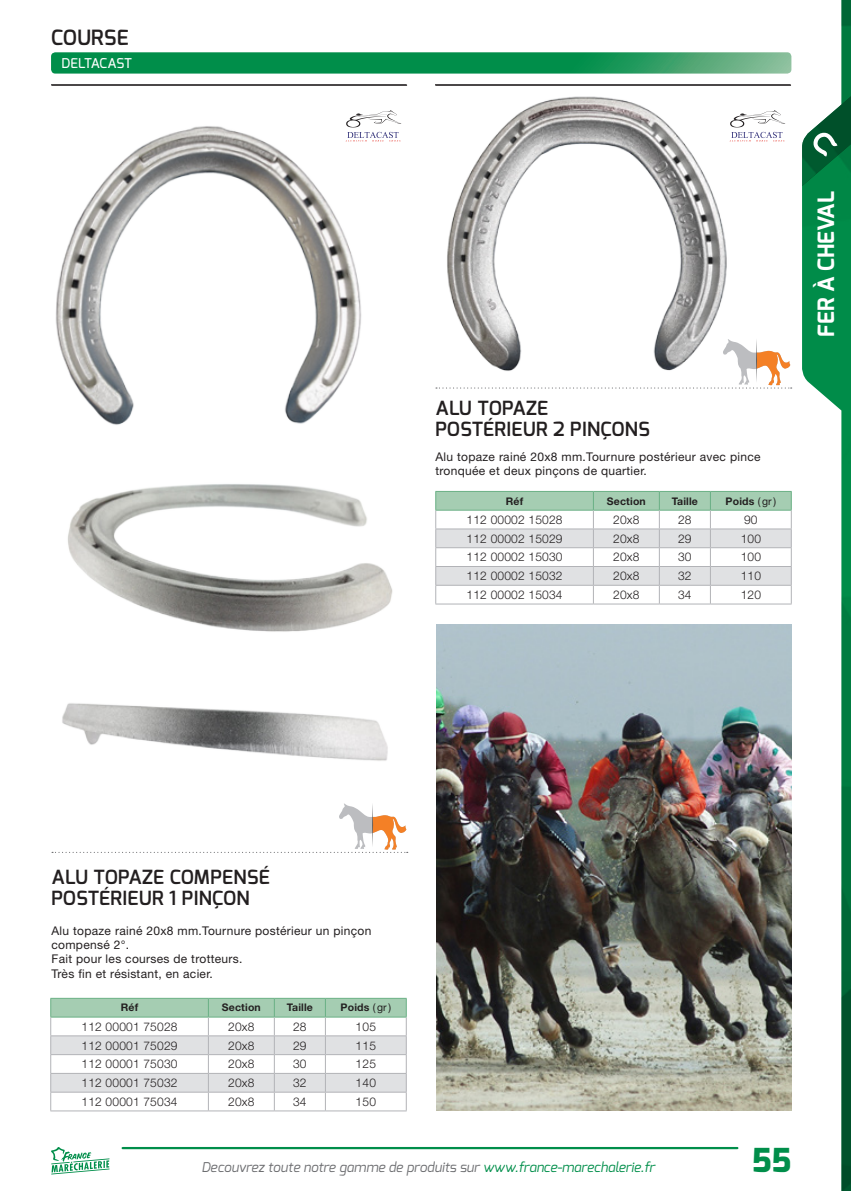
<style>
.page{position:relative;width:851px;height:1191px;background:#fff}
.page>*{position:absolute;margin:0;border:0;box-sizing:border-box;transform-origin:0 0}
.t1{font:800 33px "Exo";color:#008e4a}
.t2{font:700 22.5px "Exo";color:#fff}
.TitreCat{font:600 21px "Exo";letter-spacing:.01em;color:#231f20}
.NomArticle{font:600 19.5px/21px "Exo";letter-spacing:.015em;color:#231f20}
.t3{font:italic 13.5px "Exo";color:#6c6d70}
.SousTitre{font:500 13.5px "Exo";letter-spacing:-.015em;color:#fff}
.CorpsTableau{font:300 12px "Helvetica Neue LT Std";letter-spacing:.015em;color:#231f20}
.Corps_de_texte{font:12px/14.2px "Helvetica Neue LT Std";letter-spacing:.025em;color:#231f20}
.titre_tableau{font:700 10.5px "Helvetica Neue LT Std";letter-spacing:.015em;color:#231f20}
.s1{font-weight:400}
.s2{color:#008e4a}
</style>
<div class="page">
<hr style="left:123px;top:1147px;width:614px;height:2px;background:#008e4a">
<img style="left:802px;top:0;width:48px;height:1191px">
<svg style="left:802px;top:78px;width:48px;height:108px"></svg>
<svg style="left:51px;top:52px;width:740px;height:22px;background:#1c985b"></svg>
<svg style="left:51px;top:1147px;width:58px;height:27px"></svg>
<hr style="left:435px;top:84px;width:355px;height:1px;background:#231f20">
<hr style="left:51px;top:84px;width:355px;height:1px;background:#231f20">
<hr style="left:435px;top:85px;width:355px;height:1px;background:#231f20">
<hr style="left:51px;top:85px;width:356px;height:1px;background:#231f20">
<svg style="left:436px;top:339px;width:355px;height:49px"></svg>
<svg style="left:52px;top:803px;width:355px;height:50px"></svg>
<img style="left:445px;top:96px;width:283px;height:281px">
<img style="left:55px;top:126px;width:318px;height:299px">
<svg style="left:435px;top:491px;width:356px;height:113px"></svg>
<hr style="left:435px;top:547px;width:158px;height:1px;background:#b2b3b7">
<svg style="left:50px;top:998px;width:357px;height:113px"></svg>
<hr style="left:50px;top:1054px;width:158px;height:1px;background:#b2b3b7">
<svg style="left:730px;top:110px;width:55px;height:31px"></svg>
<svg style="left:345px;top:110px;width:56px;height:31px"></svg>
<img style="left:68px;top:484px;width:325px;height:148px">
<img style="left:62px;top:703px;width:326px;height:58px">
<img style="left:436px;top:624px;width:355px;height:487px">
<p class="TitreCat" style="left:51px;top:24px;width:79px">COURSE</p>
<p class="SousTitre" style="left:62px;top:54px;width:72px">DELTACAST</p>
<p class="NomArticle" style="left:435px;top:398px;width:216px">ALU TOPAZE<br>POSTÉRIEUR 2 PINÇONS</p>
<p class="Corps_de_texte" style="left:435px;top:449px;width:326px">Alu topaze rainé 20x8 mm.Tournure postérieur avec pince tronquée et deux pinçons de quartier.</p>
<p class="titre_tableau" style="left:506px;top:494px;width:19px">Réf</p>
<p class="titre_tableau" style="left:607px;top:494px;width:40px">Section</p>
<p class="titre_tableau" style="left:671px;top:494px;width:28px">Taille</p>
<p class="titre_tableau" style="left:725px;top:494px;width:52px">Poids <span class="s1">( gr)</span></p>
<p class="CorpsTableau" style="left:466px;top:512px;width:97px">112 00002 15028</p>
<p class="CorpsTableau" style="left:613px;top:512px;width:28px">20x8</p>
<p class="CorpsTableau" style="left:678px;top:512px;width:15px">28</p>
<p class="CorpsTableau" style="left:744px;top:512px;width:15px">90</p>
<p class="CorpsTableau" style="left:466px;top:531px;width:97px">112 00002 15029</p>
<p class="CorpsTableau" style="left:613px;top:531px;width:28px">20x8</p>
<p class="CorpsTableau" style="left:678px;top:531px;width:15px">29</p>
<p class="CorpsTableau" style="left:740px;top:531px;width:22px">100</p>
<p class="CorpsTableau" style="left:466px;top:550px;width:97px">112 00002 15030</p>
<p class="CorpsTableau" style="left:613px;top:550px;width:28px">20x8</p>
<p class="CorpsTableau" style="left:678px;top:550px;width:15px">30</p>
<p class="CorpsTableau" style="left:740px;top:550px;width:22px">100</p>
<p class="CorpsTableau" style="left:466px;top:568px;width:97px">112 00002 15032</p>
<p class="CorpsTableau" style="left:613px;top:568px;width:28px">20x8</p>
<p class="CorpsTableau" style="left:678px;top:568px;width:15px">32</p>
<p class="CorpsTableau" style="left:740px;top:568px;width:22px">110</p>
<p class="CorpsTableau" style="left:466px;top:587px;width:97px">112 00002 15034</p>
<p class="CorpsTableau" style="left:613px;top:587px;width:28px">20x8</p>
<p class="CorpsTableau" style="left:678px;top:587px;width:15px">34</p>
<p class="CorpsTableau" style="left:740px;top:587px;width:22px">120</p>
<h2 class="t2" style="left:811px;top:337px;width:147px;rotate:-90deg">FER À CHEVAL</h2>
<p class="NomArticle" style="left:51px;top:866px;width:220px">ALU TOPAZE COMPENSÉ<br>POSTÉRIEUR 1 PINÇON</p>
<p class="Corps_de_texte" style="left:51px;top:923px;width:321px">Alu topaze rainé 20x8 mm.Tournure postérieur un pinçon compensé 2°.</p>
<p class="Corps_de_texte" style="left:51px;top:951px;width:192px">Fait pour les courses de trotteurs.</p>
<p class="Corps_de_texte" style="left:51px;top:966px;width:163px">Très fin et résistant, en acier.</p>
<p class="titre_tableau" style="left:121px;top:1001px;width:19px">Réf</p>
<p class="titre_tableau" style="left:222px;top:1001px;width:40px">Section</p>
<p class="titre_tableau" style="left:287px;top:1001px;width:28px">Taille</p>
<p class="titre_tableau" style="left:340px;top:1001px;width:52px">Poids <span class="s1">( gr)</span></p>
<p class="CorpsTableau" style="left:82px;top:1019px;width:97px">112 00001 75028</p>
<p class="CorpsTableau" style="left:228px;top:1019px;width:28px">20x8</p>
<p class="CorpsTableau" style="left:293px;top:1019px;width:15px">28</p>
<p class="CorpsTableau" style="left:355px;top:1019px;width:22px">105</p>
<p class="CorpsTableau" style="left:82px;top:1038px;width:97px">112 00001 75029</p>
<p class="CorpsTableau" style="left:228px;top:1038px;width:28px">20x8</p>
<p class="CorpsTableau" style="left:293px;top:1038px;width:15px">29</p>
<p class="CorpsTableau" style="left:355px;top:1038px;width:22px">115</p>
<p class="CorpsTableau" style="left:82px;top:1056px;width:97px">112 00001 75030</p>
<p class="CorpsTableau" style="left:228px;top:1056px;width:28px">20x8</p>
<p class="CorpsTableau" style="left:293px;top:1056px;width:15px">30</p>
<p class="CorpsTableau" style="left:355px;top:1056px;width:22px">125</p>
<p class="CorpsTableau" style="left:82px;top:1075px;width:97px">112 00001 75032</p>
<p class="CorpsTableau" style="left:228px;top:1075px;width:28px">20x8</p>
<p class="CorpsTableau" style="left:293px;top:1075px;width:15px">32</p>
<p class="CorpsTableau" style="left:355px;top:1075px;width:22px">140</p>
<p class="CorpsTableau" style="left:82px;top:1094px;width:97px">112 00001 75034</p>
<p class="CorpsTableau" style="left:228px;top:1094px;width:28px">20x8</p>
<p class="CorpsTableau" style="left:293px;top:1094px;width:15px">34</p>
<p class="CorpsTableau" style="left:355px;top:1094px;width:22px">150</p>
<p class="t3" style="left:201px;top:1158px;width:455px">Decouvrez toute notre gamme de produits sur <span class="s2">www.france-marechalerie.fr</span></p>
<h1 class="t1" style="left:752px;top:1138px;width:41px">55</h1>
</div>
